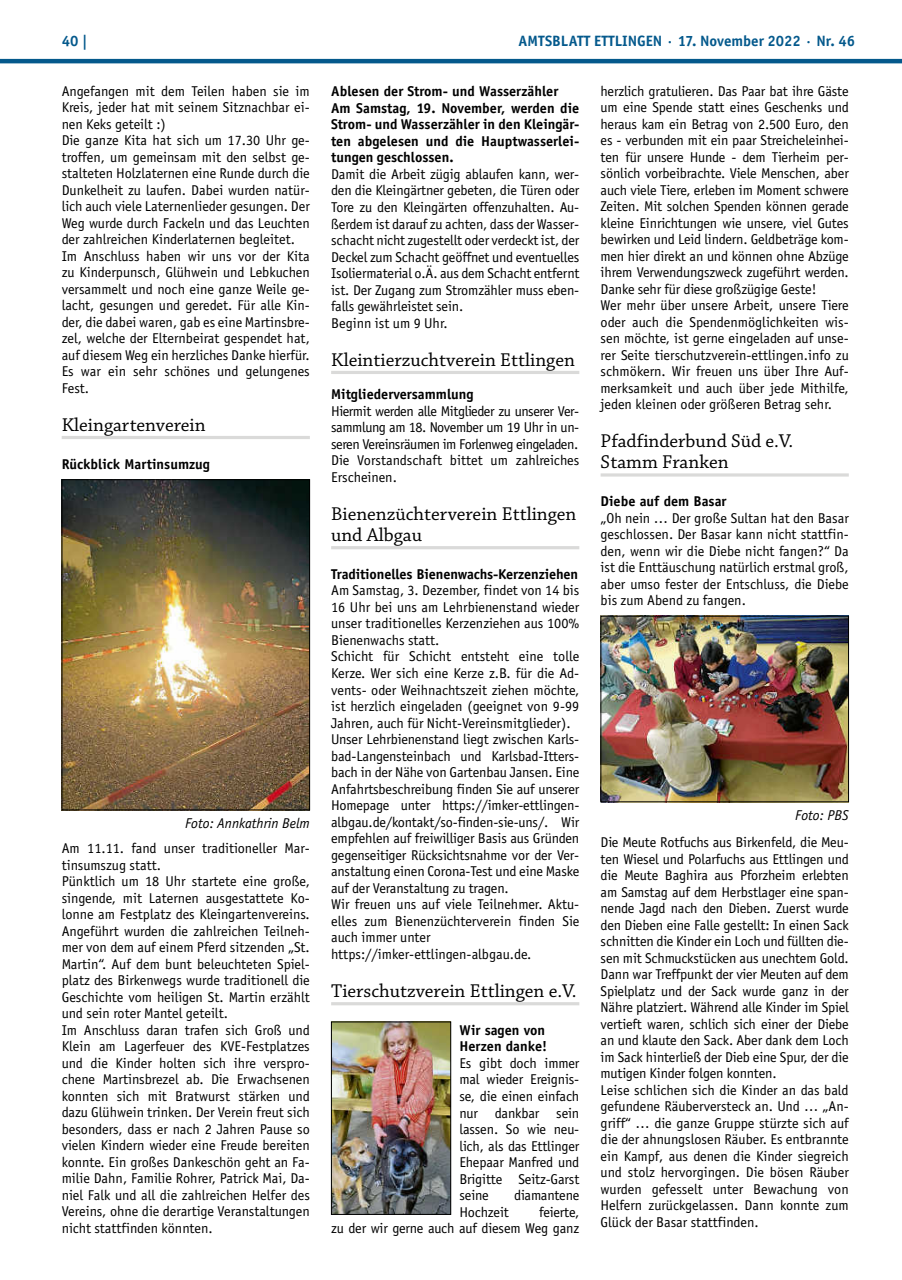
<style>
.page{position:relative;width:902px;height:1280px;background:#fff}
.page>*{position:absolute;margin:0;border:0;box-sizing:border-box;transform-origin:0 0}
.t1{font:19.5px/21px "Chaparral Pro";color:#000}
.t2{font:700 15px "Officina Sans";color:#04598c}
.t3{font:14.25px/16.5px "Officina Sans";letter-spacing:-.01em;color:#000}
.t4{font:700 14.25px/16.5px "Officina Sans";color:#000}
.t5{font:italic 14.25px "Officina Sans";color:#000}
</style>
<div class="page">
<hr style="left:0;top:59px;width:901px;height:4px;background:#04598c">
<hr style="left:62px;top:436px;width:248px;height:3px;background:#dadad9">
<img style="left:64px;top:481px;width:244px;height:327px">
<div style="left:62px;top:479px;width:248px;height:331px;border:1px solid #000"></div>
<hr style="left:331px;top:371px;width:248px;height:3px;background:#dadad9">
<hr style="left:331px;top:546px;width:248px;height:3px;background:#dadad9">
<hr style="left:331px;top:1002px;width:248px;height:3px;background:#dadad9">
<img style="left:333px;top:1024px;width:116px;height:189px">
<div style="left:331px;top:1022px;width:120px;height:193px;border:1px solid #000"></div>
<svg style="left:600px;top:473px;width:248px;height:4px"></svg>
<img style="left:602px;top:618px;width:244px;height:182px">
<div style="left:600px;top:616px;width:248px;height:186px;border:1px solid #000"></div>
<p class="t2" style="left:62px;top:32px;width:28px">40 |</p>
<p class="t2" style="left:518px;top:32px;width:338px">AMTSBLATT ETTLINGEN · 17. November 2022 · Nr. 46</p>
<p class="t3" style="left:62px;top:83px;width:250px">Angefangen mit dem Teilen haben sie im Kreis, jeder hat mit seinem Sitznachbar ei&shy;nen Keks geteilt :)<br>Die ganze Kita hat sich um 17.30 Uhr ge&shy;troffen, um gemeinsam mit den selbst ge&shy;stalteten Holzlaternen eine Runde durch die Dunkelheit zu laufen. Dabei wurden natür&shy;lich auch viele Laternenlieder gesungen. Der Weg wurde durch Fackeln und das Leuchten der zahlreichen Kinderlaternen begleitet.<br>Im Anschluss haben wir uns vor der Kita zu Kinderpunsch, Glühwein und Lebkuchen versammelt und noch eine ganze Weile ge&shy;lacht, gesungen und geredet. Für alle Kin&shy;der, die dabei waren, gab es eine Martinsbre&shy;zel, welche der Elternbeirat gespendet hat, auf diesem Weg ein herzliches Danke hierfür.<br>Es war ein sehr schönes und gelungenes Fest.</p>
<h1 class="t1" style="left:62px;top:415px;width:145px">Kleingartenverein</h1>
<p class="t4" style="left:62px;top:455px;width:150px">Rückblick Martinsumzug</p>
<p class="t3" style="left:600px;top:83px;width:250px">herzlich gratulieren. Das Paar bat ihre Gäste um eine Spende statt eines Geschenks und heraus kam ein Betrag von 2.500 Euro, den es - verbunden mit ein paar Streicheleinhei&shy;ten für unsere Hunde - dem Tierheim per&shy;sönlich vorbeibrachte. Viele Menschen, aber auch viele Tiere, erleben im Moment schwere Zeiten. Mit solchen Spenden können gerade kleine Einrichtungen wie unsere, viel Gutes bewirken und Leid lindern. Geldbeträge kom&shy;men hier direkt an und können ohne Abzüge ihrem Verwendungszweck zugeführt werden.<br>Danke sehr für diese großzügige Geste!<br>Wer mehr über unsere Arbeit, unsere Tiere oder auch die Spendenmöglichkeiten wis&shy;sen möchte, ist gerne eingeladen auf unse&shy;rer Seite tierschutzverein-ettlingen.info zu schmökern. Wir freuen uns über Ihre Auf&shy;merksamkeit und auch über jede Mithilfe, jeden kleinen oder größeren Betrag sehr.</p>
<h1 class="t1" style="left:600px;top:431px;width:194px">Pfadfinderbund Süd e.V.<br>Stamm Franken</h1>
<p class="t4" style="left:600px;top:493px;width:127px">Diebe auf dem Basar</p>
<p class="t3" style="left:600px;top:509px;width:250px;text-align:justify">„Oh nein … Der große Sultan hat den Basar geschlossen. Der Basar kann nicht stattfin&shy;den, wenn wir die Diebe nicht fangen?“ Da ist die Enttäuschung natürlich erstmal groß, aber umso fester der Entschluss, die Diebe bis zum Abend zu fangen.</p>
<p class="t4" style="left:331px;top:83px;width:250px">Ablesen der Strom- und Wasserzähler Am Samstag, 19. November, werden die Strom- und Wasserzähler in den Kleingär&shy;ten abgelesen und die Hauptwasserlei&shy;tungen geschlossen.</p>
<p class="t3" style="left:331px;top:166px;width:250px">Damit die Arbeit zügig ablaufen kann, wer&shy;den die Kleingärtner gebeten, die Türen oder Tore zu den Kleingärten offenzuhalten. Au&shy;ßerdem ist darauf zu achten, dass der Wasser&shy;schacht nicht zugestellt oder verdeckt ist, der Deckel zum Schacht geöffnet und eventuelles Isoliermaterial o.Ä. aus dem Schacht entfernt ist. Der Zugang zum Stromzähler muss eben&shy;falls gewährleistet sein.<br>Beginn ist um 9 Uhr.</p>
<h1 class="t1" style="left:331px;top:350px;width:245px">Kleintierzuchtverein Ettlingen</h1>
<p class="t4" style="left:331px;top:386px;width:144px">Mitgliederversammlung</p>
<p class="t3" style="left:331px;top:403px;width:250px;text-align:justify">Hiermit werden alle Mitglieder zu unserer Ver&shy;sammlung am 18. November um 19 Uhr in un&shy;seren Vereinsräumen im Forlenweg eingeladen.<br>Die Vorstandschaft bittet um zahlreiches Erscheinen.</p>
<h1 class="t1" style="left:331px;top:504px;width:247px">Bienenzüchterverein Ettlingen und Albgau</h1>
<p class="t4" style="left:331px;top:565px;width:248px">Traditionelles Bienenwachs-Kerzenziehen</p>
<p class="t3" style="left:331px;top:582px;width:250px">Am Samstag, 3. Dezember, findet von 14 bis 16 Uhr bei uns am Lehrbienenstand wieder unser traditionelles Kerzenziehen aus 100% Bienenwachs statt.<br>Schicht für Schicht entsteht eine tolle Kerze. Wer sich eine Kerze z.B. für die Ad&shy;vents- oder Weihnachtszeit ziehen möchte, ist herzlich eingeladen (geeignet von 9-99<br>Jahren, auch für Nicht-Vereinsmitglieder).<br>Unser Lehrbienenstand liegt zwischen Karls&shy;bad-Langensteinbach und Karlsbad-Itters&shy;bach in der Nähe von Gartenbau Jansen. Eine Anfahrtsbeschreibung finden Sie auf unserer Homepage unter https://imker-ettlingen&shy;albgau.de/kontakt/so-finden-sie-uns/. Wir empfehlen auf freiwilliger Basis aus Gründen gegenseitiger Rücksichtsnahme vor der Ver&shy;anstaltung einen Corona-Test und eine Maske auf der Veranstaltung zu tragen.<br>Wir freuen uns auf viele Teilnehmer. Aktu&shy;elles zum Bienenzüchterverein finden Sie auch immer unter https://imker-ettlingen-albgau.de.</p>
<h1 class="t1" style="left:331px;top:981px;width:247px">Tierschutzverein Ettlingen e.V.</h1>
<p class="t4" style="left:459px;top:1021px;width:89px">Wir sagen von<br>Herzen danke!</p>
<p class="t3" style="left:459px;top:1055px;width:121px;text-align:justify">Es gibt doch immer mal wieder Ereignis&shy;se, die einen einfach nur dankbar sein lassen. So wie neu&shy;lich, als das Ettlinger Ehepaar Manfred und Brigitte Seitz-Garst seine</p>
<p class="t5" style="left:795px;top:807px;width:55px">Foto: PBS</p>
<p class="t3" style="left:600px;top:834px;width:250px">Die Meute Rotfuchs aus Birkenfeld, die Meu&shy;ten Wiesel und Polarfuchs aus Ettlingen und die Meute Baghira aus Pforzheim erlebten am Samstag auf dem Herbstlager eine span&shy;nende Jagd nach den Dieben. Zuerst wurde den Dieben eine Falle gestellt: In einen Sack schnitten die Kinder ein Loch und füllten die&shy;sen mit Schmuckstücken aus unechtem Gold.<br>Dann war Treffpunkt der vier Meuten auf dem Spielplatz und der Sack wurde ganz in der Nähre platziert. Während alle Kinder im Spiel vertieft waren, schlich sich einer der Diebe an und klaute den Sack. Aber dank dem Loch im Sack hinterließ der Dieb eine Spur, der die mutigen Kinder folgen konnten.<br>Leise schlichen sich die Kinder an das bald gefundene Räuberversteck an. Und … „An&shy;griff“ … die ganze Gruppe stürzte sich auf die der ahnungslosen Räuber. Es entbrannte ein Kampf, aus denen die Kinder siegreich und stolz hervorgingen. Die bösen Räuber wurden gefesselt unter Bewachung von Helfern zurückgelassen. Dann konnte zum Glück der Basar stattfinden.</p>
<p class="t5" style="left:185px;top:815px;width:126px">Foto: Annkathrin Belm</p>
<p class="t3" style="left:62px;top:840px;width:250px">Am 11.11. fand unser traditioneller Mar&shy;tinsumszug statt.<br>Pünktlich um 18 Uhr startete eine große, singende, mit Laternen ausgestattete Ko&shy;lonne am Festplatz des Kleingartenvereins.<br>Angeführt wurden die zahlreichen Teilneh&shy;mer von dem auf einem Pferd sitzenden „St.<br>Martin“. Auf dem bunt beleuchteten Spiel&shy;platz des Birkenwegs wurde traditionell die Geschichte vom heiligen St. Martin erzählt und sein roter Mantel geteilt.<br>Im Anschluss daran trafen sich Groß und Klein am Lagerfeuer des KVE-Festplatzes und die Kinder holten sich ihre verspro&shy;chene Martinsbrezel ab. Die Erwachsenen konnten sich mit Bratwurst stärken und dazu Glühwein trinken. Der Verein freut sich besonders, dass er nach 2 Jahren Pause so vielen Kindern wieder eine Freude bereiten konnte. Ein großes Dankeschön geht an Fa&shy;milie Dahn, Familie Rohrer, Patrick Mai, Da&shy;niel Falk und all die zahlreichen Helfer des Vereins, ohne die derartige Veranstaltungen nicht stattfinden könnten.</p>
<p class="t3" style="left:514px;top:1187px;width:67px">diamantene</p>
<p class="t3" style="left:331px;top:1203px;width:250px;text-align:right">feierte,<br>zu der wir gerne auch auf diesem Weg ganz</p>
<p class="t3" style="left:459px;top:1203px;width:51px">Hochzeit</p>
</div>
